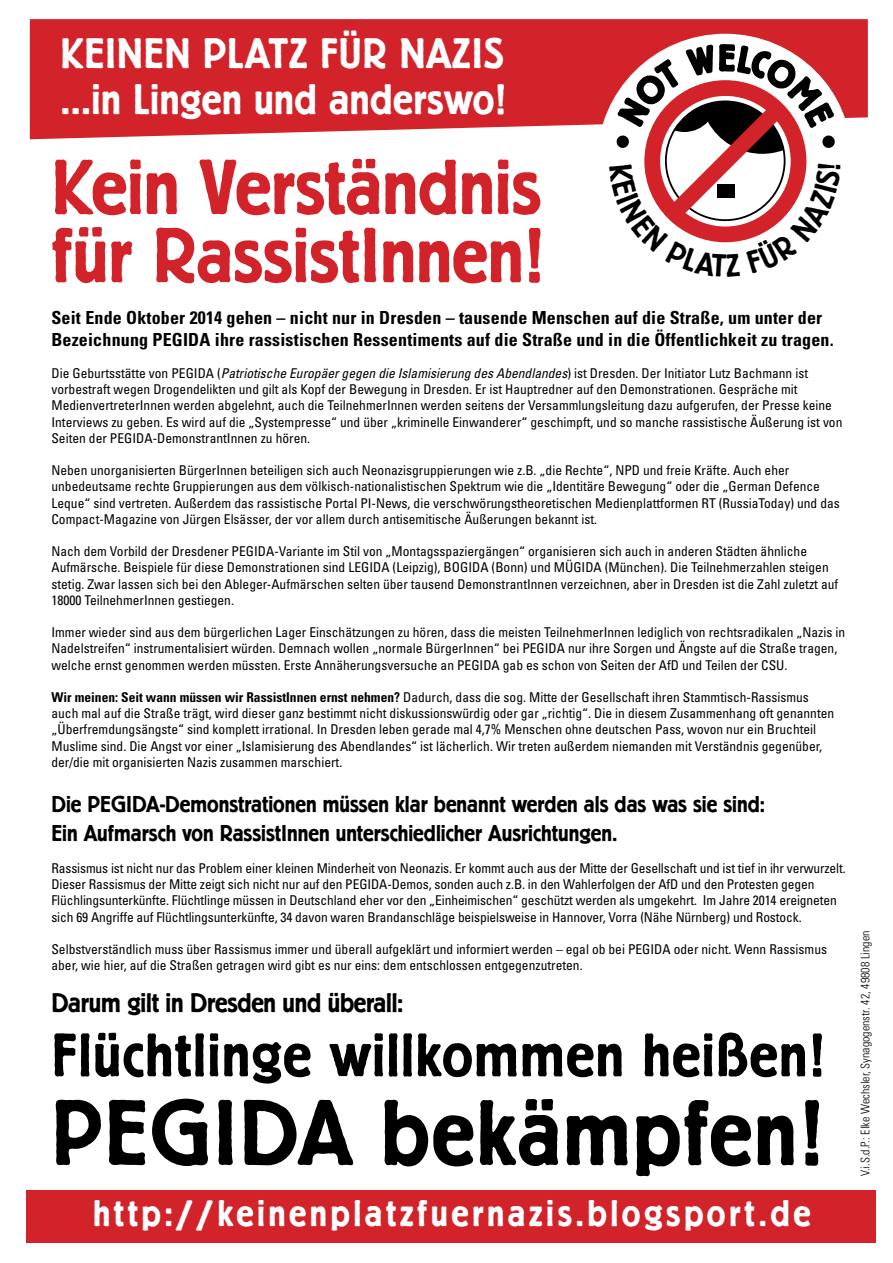
<style>
.page{position:relative;width:893px;height:1263px;background:#fff}
.page>*{position:absolute;margin:0;border:0;box-sizing:border-box;transform-origin:0 0}
.t1{font:600 96.9px "Berliner Grotesk D";letter-spacing:.02em;color:#000}
.t2{font:600 81px/68.2px "Berliner Grotesk D";color:#d2232a}
.t3{font:600 63.9px "Berliner Grotesk D";letter-spacing:.02em;color:#000}
.t4{font:600 44.7px/47px "Berliner Grotesk D";letter-spacing:.01em;color:#fff}
.t5{font:600 38.85px "Berliner Grotesk D";letter-spacing:.09em;color:#fff}
.t6{font:600 28.2px "Berliner Grotesk D";letter-spacing:-.01em;color:#000}
.t7{font:600 24px/28.8px "Berliner Grotesk D";color:#000}
.t8{font:500 22.5px "Berliner Grotesk";color:#000}
.t9{font:700 condensed 18px/21.6px "Univers LT Std";letter-spacing:.01em;color:#000}
.t10{font:condensed 13.5px/16.2px "Univers LT Std";color:#000}
.t11{font:300 condensed 12px "Univers LT Std";color:#000}
.s1{font-style:italic}
.s2{font-weight:700}
</style>
<div class="page">
<svg style="left:30px;top:19px;width:838px;height:120px;background:#d43037"></svg>
<div style="left:26px;top:1190px;width:849px;height:52px;background:#d2232a"></div>
<svg style="left:597px;top:34px;width:255px;height:105px;fill:#d2232a"></svg>
<svg style="left:609px;top:44px;width:231px;height:199px"></svg>
<h3 class="t4" style="left:60px;top:29px;width:448px">KEINEN PLATZ FÜR NAZIS ...in Lingen und anderswo!</h3>
<h2 class="t2" style="left:51px;top:152px;width:496px">Kein Verständnis für RassistInnen!</h2>
<h3 class="t9" style="left:51px;top:307px;width:784px">Seit Ende Oktober 2014 gehen – nicht nur in Dresden – tausende Menschen auf die Straße, um unter der<br>Bezeichnung PEGIDA ihre rassistischen Ressentiments auf die Straße und in die Öffentlichkeit zu tragen.</h3>
<p class="t10" style="left:51px;top:365px;width:792px">Die Geburtsstätte von PEGIDA (<span class="s1">Patriotische Europäer gegen die Islamisierung des Abendlandes</span>) ist Dresden. Der Initiator Lutz Bachmann ist vorbestraft wegen Drogendelikten und gilt als Kopf der Bewegung in Dresden. Er ist Hauptredner auf den Demonstrationen. Gespräche mit MedienvertreterInnen werden abgelehnt, auch die TeilnehmerInnen werden seitens der Versammlungsleitung dazu aufgerufen, der Presse keine Interviews zu geben. Es wird auf die „Systempresse“ und über „kriminelle Einwanderer“ geschimpft, und so manche rassistische Äußerung ist von Seiten der PEGIDA-DemonstrantInnen zu hören.</p>
<p class="t10" style="left:51px;top:462px;width:790px">Neben unorganisierten BürgerInnen beteiligen sich auch Neonazisgruppierungen wie z.B. „die Rechte“, NPD und freie Kräfte. Auch eher unbedeutsame rechte Gruppierungen aus dem völkisch-nationalistischen Spektrum wie die „Identitäre Bewegung“ oder die „German Defence Leque“ sind vertreten. Außerdem das rassistische Portal PI-News, die verschwörungstheoretischen Medienplattformen RT (RussiaToday) und das Compact-Magazine von Jürgen Elsässer, der vor allem durch antisemitische Äußerungen bekannt ist.</p>
<p class="t10" style="left:51px;top:543px;width:788px">Nach dem Vorbild der Dresdener PEGIDA-Variante im Stil von „Montagsspaziergängen“ organisieren sich auch in anderen Städten ähnliche Aufmärsche. Beispiele für diese Demonstrationen sind LEGIDA (Leipzig), BOGIDA (Bonn) und MÜGIDA (München). Die Teilnehmerzahlen steigen stetig. Zwar lassen sich bei den Ableger-Aufmärschen selten über tausend DemonstrantInnen verzeichnen, aber in Dresden ist die Zahl zuletzt auf 18000 TeilnehmerInnen gestiegen.</p>
<p class="t10" style="left:51px;top:624px;width:795px">Immer wieder sind aus dem bürgerlichen Lager Einschätzungen zu hören, dass die meisten TeilnehmerInnen lediglich von rechtsradikalen „Nazis in<br>Nadelstreifen“ instrumentalisiert würden. Demnach wollen „normale BürgerInnen“ bei PEGIDA nur ihre Sorgen und Ängste auf die Straße tragen, welche ernst genommen werden müssten. Erste Annäherungsversuche an PEGIDA gab es schon von Seiten der AfD und Teilen der CSU.</p>
<p class="t10" style="left:51px;top:689px;width:784px"><span class="s2">Wir meinen: Seit wann müssen wir RassistInnen ernst nehmen?</span> Dadurch, dass die sog. Mitte der Gesellschaft ihren Stammtisch-Rassismus auch mal auf die Straße trägt, wird dieser ganz bestimmt nicht diskussionswürdig oder gar „richtig“. Die in diesem Zusammenhang oft genannten „Überfremdungsängste“ sind komplett irrational. In Dresden leben gerade mal 4,7% Menschen ohne deutschen Pass, wovon nur ein Bruchteil Muslime sind. Die Angst vor einer „Islamisierung des Abendlandes“ ist lächerlich. Wir treten außerdem niemanden mit Verständnis gegenüber, der/die mit organisierten Nazis zusammen marschiert.</p>
<h3 class="t7" style="left:51px;top:789px;width:715px">Die PEGIDA-Demonstrationen müssen klar benannt werden als das was sie sind:<br>Ein Aufmarsch von RassistInnen unterschiedlicher Ausrichtungen.</h3>
<p class="t10" style="left:51px;top:860px;width:796px">Rassismus ist nicht nur das Problem einer kleinen Minderheit von Neonazis. Er kommt auch aus der Mitte der Gesellschaft und ist tief in ihr verwurzelt.<br>Dieser Rassismus der Mitte zeigt sich nicht nur auf den PEGIDA-Demos, sonden auch z.B. in den Wahlerfolgen der AfD und den Protesten gegen Flüchlingsunterkünfte. Flüchtlinge müssen in Deutschland eher vor den „Einheimischen“ geschützt werden als umgekehrt. Im Jahre 2014 ereigneten sich 69 Angriffe auf Flüchtlingsunterkünfte, 34 davon waren Brandanschläge beispielsweise in Hannover, Vorra (Nähe Nürnberg) und Rostock.</p>
<p class="t10" style="left:51px;top:941px;width:777px">Selbstverständlich muss über Rassismus immer und überall aufgeklärt und informiert werden – egal ob bei PEGIDA oder nicht. Wenn Rassismus aber, wie hier, auf die Straßen getragen wird gibt es nur eins: dem entschlossen entgegenzutreten.</p>
<h3 class="t6" style="left:51px;top:986px;width:354px">Darum gilt in Dresden und überall:</h3>
<h3 class="t3" style="left:51px;top:1017px;width:776px">Flüchtlinge willkommen heißen!</h3>
<h1 class="t1" style="left:51px;top:1076px;width:775px">PEGIDA bekämpfen!</h1>
<h3 class="t8" style="left:605px;top:296px;width:238px">...in Lingen und anderswo!</h3>
<h3 class="t5" style="left:93px;top:1190px;width:719px">http://keinenplatzfuernazis.blogsport.de</h3>
<p class="t11" style="left:858px;top:1176px;width:247px;rotate:-90deg">V.i.S.d.P.: Elke Wechsler, Synagogenstr. 42, 49808 Lingen</p>
</div>
